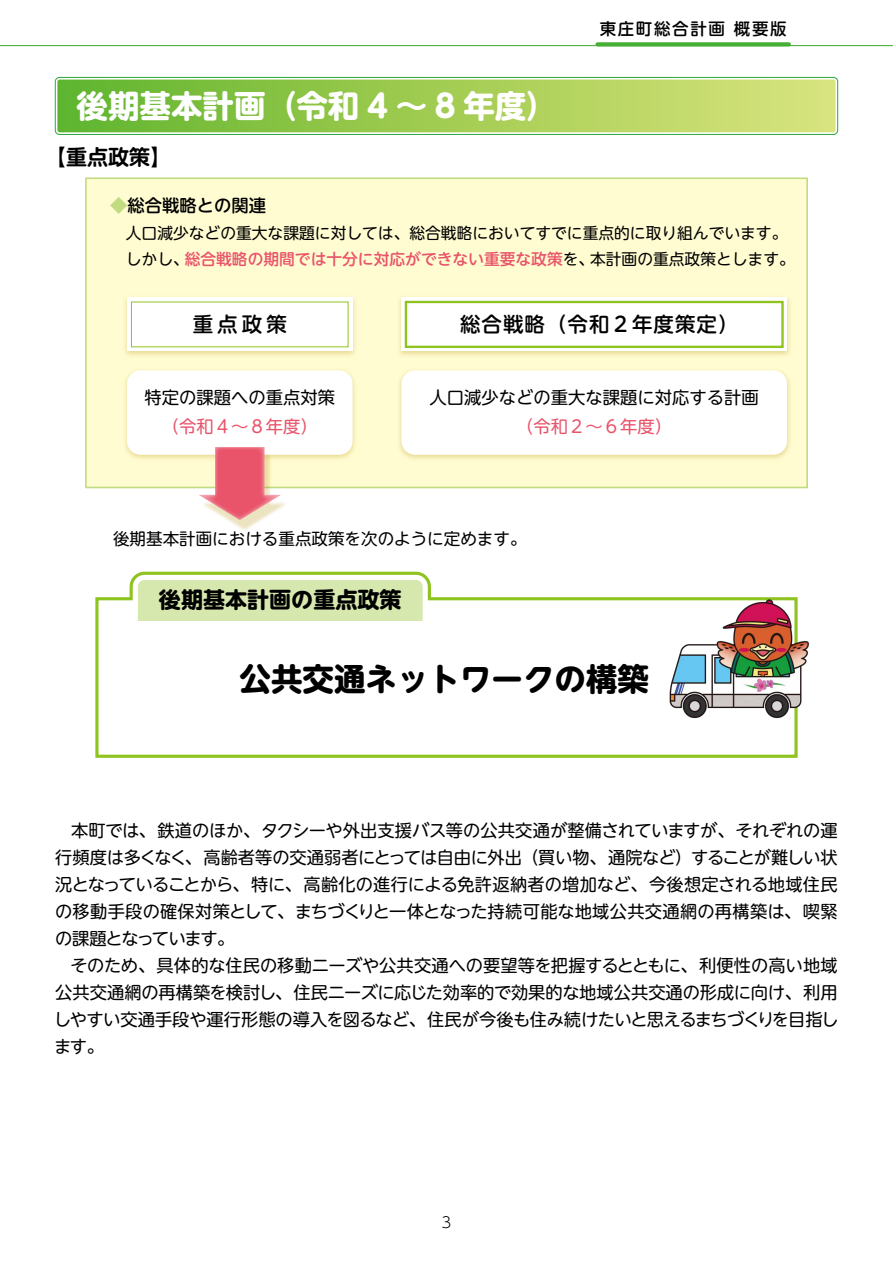
<style>
.page{position:relative;width:893px;height:1263px;background:#fff}
.page>*{position:absolute;margin:0;border:0;box-sizing:border-box;transform-origin:0 0}
.t1{font:700 31.5px "UD Shin M Go Pr 6 N";color:#fff}
.t2{font:700 31.5px "UD Shin M Go Pr 6 N";color:#000}
.t3{font:700 22.05px "UD Shin M Go Pr 6 N";color:#000}
.t4{font:700 21px "UD Shin M Go Pr 6 N De";color:#000}
.t5{font:500 20.4px "UD Shin M Go Pr 6 N";letter-spacing:.05em;color:#000}
.t6{font:17.4px "UD Shin M Go Pr 6 N";color:#000}
.t7{font:17.4px "UD Shin M Go Pr 6 N";color:#e9546b}
.t8{font:500 17.4px "UD Shin M Go Pr 6 N";color:#000}
.t9{font:17.25px/27px "UD Shin M Go Pr 6 N";letter-spacing:-.025em;color:#000;text-align:justify}
.t10{font:16.5px "UD Shin M Go Pr 6 N";color:#000}
.t11{font:500 16.5px "UD Shin M Go Pr 6 N";letter-spacing:.1em;color:#000}
.t12{font:15.75px/26px "UD Shin M Go Pr 6 N";color:#000}
.t13{font:300 15px "UD Shin M Go Pr 6 N";color:#000}
.s1{color:#c1db81}
.s2{font-weight:500;color:#e9546b}
</style>
<div class="page">
<svg style="left:57px;top:80px;width:779px;height:52px"></svg>
<div style="left:55px;top:77px;width:783px;height:58px;border:1px solid #2aa738;border-radius:4px"></div>
<div style="left:86px;top:178px;width:721px;height:309px;background:#fffcd1"></div>
<div style="left:85px;top:177px;width:723px;height:311px;border:2px solid #c1db81"></div>
<img style="left:125px;top:298px;width:230px;height:58px">
<div style="left:127px;top:297px;width:226px;height:54px;background:#fff"></div>
<img style="left:399px;top:298px;width:391px;height:58px">
<div style="left:401px;top:297px;width:386px;height:54px;background:#fff"></div>
<div style="left:405px;top:301px;width:379px;height:47px;border:2px solid #8fc31f"></div>
<img style="left:125px;top:370px;width:230px;height:89px">
<div style="left:127px;top:370px;width:226px;height:85px;background:#fff;border-radius:13px"></div>
<img style="left:399px;top:370px;width:391px;height:89px">
<div style="left:401px;top:370px;width:386px;height:85px;background:#fff;border-radius:13px"></div>
<img style="left:227px;top:454px;width:62px;height:76px">
<svg style="left:199px;top:447px;width:82px;height:73px"></svg>
<svg style="left:95px;top:571px;width:703px;height:187px"></svg>
<div style="left:138px;top:580px;width:285px;height:50px;background:#d7e8af;border-radius:7px"></div>
<div style="left:120px;top:621px;width:324px;height:25px;background:#fff"></div>
<img style="left:661px;top:581px;width:148px;height:155px">
<hr style="left:0;top:45px;width:893px;height:1px;background:#45b035">
<div style="left:597px;top:42px;width:192px;height:5px;background:#45b035"></div>
<h1 class="t1" style="left:77px;top:79px;width:482px">後期基本計画（令和 4 ～ 8 年度）</h1>
<p class="t4" style="left:45px;top:140px;width:128px">【重点政策】</p>
<p class="t11" style="left:600px;top:15px;width:188px">東庄町総合計画 概要版</p>
<p class="t8" style="left:110px;top:191px;width:157px"><span class="s1">◆</span>総合戦略との関連</p>
<p class="t12" style="left:126px;top:219px;width:670px">人口減少などの重大な課題に対しては、総合戦略においてすでに重点的に取り組んでいます。しかし、<span class="s2">総合戦略の期間では十分に対応ができない重要な政策</span>を、本計画の重点政策とします。</p>
<p class="t5" style="left:193px;top:307px;width:96px">重点政策</p>
<p class="t5" style="left:460px;top:307px;width:280px">総合戦略（令和２年度策定）</p>
<p class="t6" style="left:144px;top:383px;width:192px">特定の課題への重点対策</p>
<p class="t7" style="left:162px;top:411px;width:157px">（令和４～８年度）</p>
<p class="t6" style="left:430px;top:383px;width:331px">人口減少などの重大な課題に対応する計画</p>
<p class="t7" style="left:516px;top:411px;width:157px">（令和２～６年度）</p>
<p class="t10" style="left:113px;top:525px;width:415px">後期基本計画における重点政策を次のように定めます。</p>
<p class="t3" style="left:159px;top:581px;width:244px">後期基本計画の重点政策</p>
<h1 class="t2" style="left:240px;top:651px;width:411px">公共交通ネットワークの構築</h1>
<p class="t9" style="left:55px;top:816px;width:784px;text-indent:16px">本町では、鉄道のほか、タクシーや外出支援バス等の公共交通が整備されていますが、それぞれの運行頻度は多くなく、高齢者等の交通弱者にとっては自由に外出（買い物、通院など）することが難しい状況となっていることから、特に、高齢化の進行による免許返納者の増加など、今後想定される地域住民の移動手段の確保対策として、まちづくりと一体となった持続可能な地域公共交通網の再構築は、喫緊の課題となっています。</p>
<p class="t9" style="left:54px;top:951px;width:786px;text-indent:17px">そのため、具体的な住民の移動ニーズや公共交通への要望等を把握するとともに、利便性の高い地域公共交通網の再構築を検討し、住民ニーズに応じた効率的で効果的な地域公共交通の形成に向け、利用しやすい交通手段や運行形態の導入を図るなど、住民が今後も住み続けたいと思えるまちづくりを目指します。</p>
<p class="t13" style="left:442px;top:1210px;width:11px">3</p>
</div>
